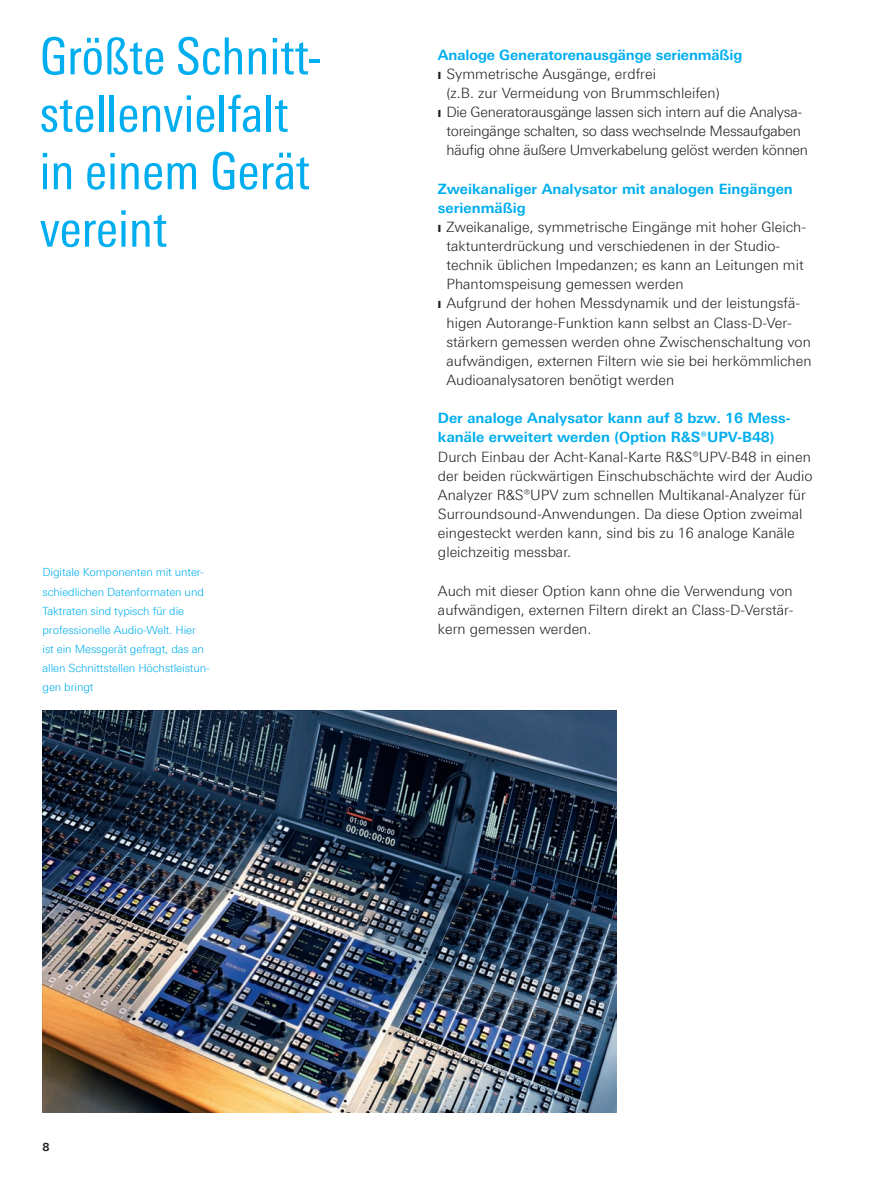
<style>
.page{position:relative;width:893px;height:1191px;background:#fff}
.page>*{position:absolute;margin:0;border:0;box-sizing:border-box;transform-origin:0 0}
.t1{font:51px/57.4px "Linotype Univers 420 Cn";color:#00aeef}
.t2{font:300 14.25px/19.2px "Linotype Univers 330";color:#231f20}
.t3{font:300 14.25px/19.2px "Linotype Univers 330";letter-spacing:-.02em;color:#231f20}
.t4{font:700 14.25px/19.2px "Linotype Univers 630";color:#00aeef}
.t5{font:300 11.25px/19.2px "Linotype Univers 330";letter-spacing:-.01em;color:#00aeef}
.t6{font:700 11.25px "Linotype Univers 630";color:#231f20}
</style>
<div class="page">
<img style="left:43px;top:710px;width:574px;height:402px">
<h1 class="t1" style="left:40px;top:27px;width:284px">Größte Schnitt&shy;stellenvielfalt in einem Gerät vereint</h1>
<p class="t5" style="left:43px;top:562px;width:169px">Digitale Komponenten mit unter&shy;schiedlichen Datenformaten und<br>Taktraten sind typisch für die professionelle Audio-Welt. Hier ist ein Messgerät gefragt, das an allen Schnittstellen Höchstleistun&shy;gen bringt</p>
<p class="t4" style="left:438px;top:45px;width:306px">Analoge Generatorenausgänge serienmäßig</p>
<p class="t3" style="left:446px;top:64px;width:363px">Symmetrische Ausgänge, erdfrei<br>(z.B. zur Vermeidung von Brummschleifen)<br>Die Generatorausgänge lassen sich intern auf die Analysa&shy;toreingänge schalten, so dass wechselnde Messaufgaben häufig ohne äußere Umverkabelung gelöst werden können</p>
<p class="t4" style="left:438px;top:179px;width:356px">Zweikanaliger Analysator mit analogen Eingängen serienmäßig</p>
<p class="t2" style="left:446px;top:217px;width:367px">Zweikanalige, symmetrische Eingänge mit hoher Gleich&shy;taktunterdrückung und verschiedenen in der Studio&shy;technik üblichen Impedanzen; es kann an Leitungen mit Phantomspeisung gemessen werden<br>Aufgrund der hohen Messdynamik und der leistungsfä&shy;higen Autorange-Funktion kann selbst an Class-D-Ver&shy;stärkern gemessen werden ohne Zwischenschaltung von aufwändigen, externen Filtern wie sie bei herkömmlichen Audioanalysatoren benötigt werden</p>
<p class="t4" style="left:438px;top:408px;width:354px">Der analoge Analysator kann auf 8 bzw. 16 Mess&shy;kanäle erweitert werden (Option R&amp;S®UPV-B48)</p>
<p class="t2" style="left:438px;top:447px;width:376px">Durch Einbau der Acht-Kanal-Karte R&amp;S®UPV-B48 in einen der beiden rückwärtigen Einschubschächte wird der Audio Analyzer R&amp;S®UPV zum schnellen Multikanal-Analyzer für Surroundsound-Anwendungen. Da diese Option zweimal eingesteckt werden kann, sind bis zu 16 analoge Kanäle gleichzeitig messbar.</p>
<p class="t2" style="left:438px;top:581px;width:357px;text-align:justify">Auch mit dieser Option kann ohne die Verwendung von aufwändigen, externen Filtern direkt an Class-D-Verstär&shy;kern gemessen werden.</p>
<p class="t6" style="left:43px;top:1139px;width:9px">8</p>
</div>
